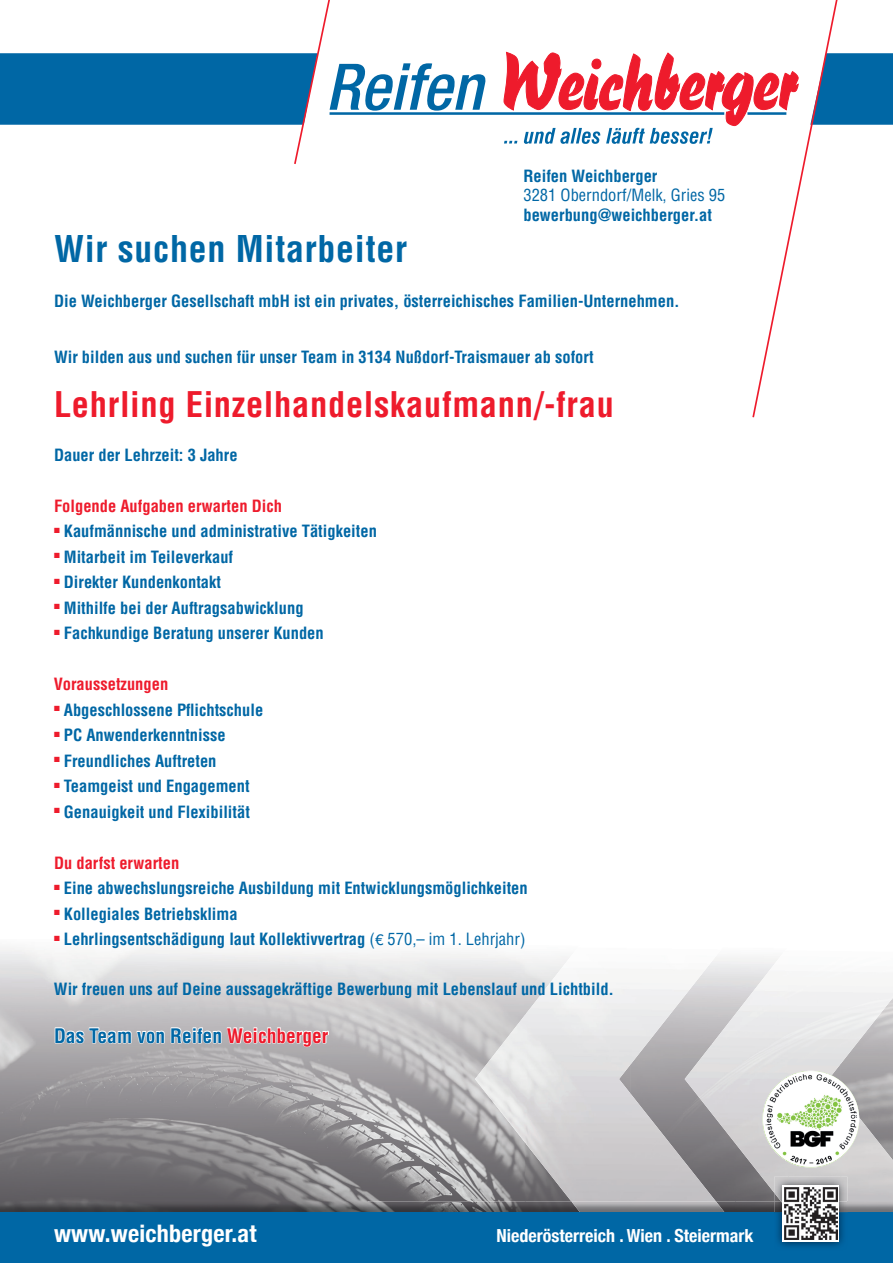
<style>
.page{position:relative;width:893px;height:1263px;background:#fff}
.page>*{position:absolute;margin:0;border:0;box-sizing:border-box;transform-origin:0 0}
.t1{font:700 condensed 36px "Helvetica";letter-spacing:.02em;color:#0067a5}
.t2{font:700 condensed 34.5px "Helvetica";letter-spacing:.02em;color:#ee1b2c}
.t3{font:700 condensed 24.15px "Helvetica Neue";letter-spacing:.01em;color:#fff}
.t4{font:700 condensed 19.5px "Helvetica";color:#0067a5}
.t5{font:700 condensed 18px "Helvetica Neue";color:#fff}
.t6{font:700 condensed 16.5px "Helvetica";color:#0067a5}
.t7{font:700 condensed 16.5px "Helvetica";color:#ee1b2c}
.t8{font:condensed 16.5px "Helvetica";color:#0067a5}
.s1{font-weight:400}
.s2{font-family:"Helvetica Neue";font-weight:400;font-stretch:normal;font-size:15px}
.s3{color:#ee1b2c}
</style>
<div class="page">
<img style="left:0;top:947px;width:525px;height:254px">
<img style="left:525px;top:992px;width:2px;height:20px">
<img style="left:525px;top:1145px;width:2px;height:56px">
<img style="left:527px;top:947px;width:261px;height:254px">
<img style="left:788px;top:985px;width:105px;height:91px">
<img style="left:475px;top:1012px;width:52px;height:133px">
<img style="left:841px;top:1117px;width:52px;height:84px">
<img style="left:839px;top:1201px;width:54px;height:11px">
<img style="left:0;top:1201px;width:782px;height:11px">
<img style="left:571px;top:1201px;width:154px;height:11px">
<div style="left:0;top:1212px;width:893px;height:51px;background:#0067a5"></div>
<img style="left:774px;top:1177px;width:73px;height:24px">
<img style="left:774px;top:1212px;width:73px;height:35px">
<svg style="left:783px;top:1185px;width:56px;height:57px"></svg>
<img style="left:785px;top:1187px;width:52px;height:52px">
<svg style="left:54px;top:1008px;width:276px;height:71px;background:#bdbbbd"></svg>
<hr style="left:330px;top:112px;width:394px;height:3px;background:#0067a5">
<svg style="left:0;top:0;width:486px;height:164px"></svg>
<img style="left:763px;top:1071px;width:96px;height:96px">
<svg style="left:504px;top:0;width:389px;height:418px"></svg>
<h1 class="t1" style="left:54px;top:227px;width:355px">Wir suchen Mitarbeiter</h1>
<p class="t6" style="left:523px;top:166px;width:135px">Reifen Weichberger</p>
<p class="t8" style="left:523px;top:185px;width:203px">3281 Oberndorf/Melk, Gries 95</p>
<p class="t6" style="left:523px;top:205px;width:190px">bewerbung@weichberger.at</p>
<p class="t6" style="left:54px;top:290px;width:627px">Die Weichberger Gesellschaft mbH ist ein privates, österreichisches Familien-Unternehmen.</p>
<p class="t6" style="left:54px;top:347px;width:541px">Wir bilden aus und suchen für unser Team in 3134 Nußdorf-Traismauer ab sofort</p>
<h2 class="t2" style="left:54px;top:384px;width:561px">Lehrling Einzelhandelskaufmann/-frau</h2>
<p class="t6" style="left:54px;top:445px;width:185px">Dauer der Lehrzeit: 3 Jahre</p>
<p class="t7" style="left:54px;top:496px;width:230px">Folgende Aufgaben erwarten Dich</p>
<p class="t6" style="left:54px;top:521px;width:324px"><sup>■</sup> Kaufmännische und administrative Tätigkeiten</p>
<p class="t6" style="left:54px;top:547px;width:181px"><sup>■</sup> Mitarbeit im Teileverkauf</p>
<p class="t6" style="left:54px;top:572px;width:169px"><sup>■</sup> Direkter Kundenkontakt</p>
<p class="t6" style="left:54px;top:598px;width:251px"><sup>■</sup> Mithilfe bei der Auftragsabwicklung</p>
<p class="t6" style="left:54px;top:623px;width:271px"><sup>■</sup> Fachkundige Beratung unserer Kunden</p>
<p class="t7" style="left:54px;top:674px;width:116px">Voraussetzungen</p>
<p class="t6" style="left:54px;top:700px;width:211px"><sup>■</sup> Abgeschlossene Pflichtschule</p>
<p class="t6" style="left:54px;top:725px;width:173px"><sup>■</sup> PC Anwenderkenntnisse</p>
<p class="t6" style="left:54px;top:751px;width:164px"><sup>■</sup> Freundliches Auftreten</p>
<p class="t6" style="left:54px;top:776px;width:197px"><sup>■</sup> Teamgeist und Engagement</p>
<p class="t6" style="left:54px;top:802px;width:197px"><sup>■</sup> Genauigkeit und Flexibilität</p>
<p class="t7" style="left:54px;top:853px;width:127px">Du darfst erwarten</p>
<p class="t6" style="left:54px;top:878px;width:475px"><sup>■</sup> Eine abwechslungsreiche Ausbildung mit Entwicklungsmöglichkeiten</p>
<p class="t6" style="left:54px;top:904px;width:185px"><sup>■</sup> Kollegiales Betriebsklima</p>
<p class="t6" style="left:54px;top:929px;width:473px"><sup>■</sup> Lehrlingsentschädigung laut Kollektivvertrag <span class="s1">(</span><span class="s2">€</span> <span class="s1">570,– im 1. Lehrjahr)</span></p>
<p class="t6" style="left:54px;top:979px;width:562px">Wir freuen uns auf Deine aussagekräftige Bewerbung mit Lebenslauf und Lichtbild.</p>
<p class="t4" style="left:54px;top:1024px;width:276px">Das Team von Reifen <span class="s3">Weichberger</span></p>
<h3 class="t3" style="left:54px;top:1214px;width:204px">www.weichberger.at</h3>
<p class="t5" style="left:497px;top:1221px;width:258px">Niederösterreich . Wien . Steiermark</p>
</div>
